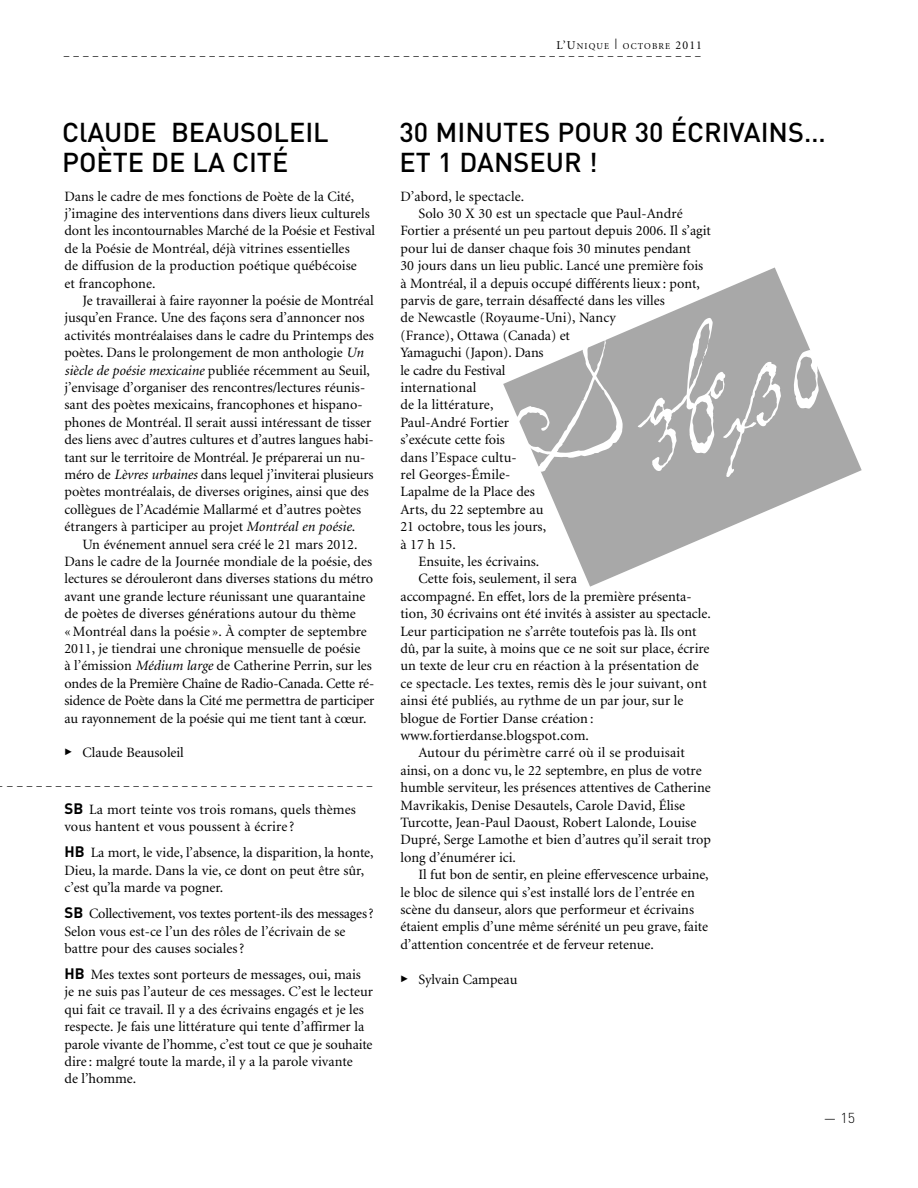
<style>
.page{position:relative;width:918px;height:1188px;background:#fff}
.page>*{position:absolute;margin:0;border:0;box-sizing:border-box;transform-origin:0 0}
.t1{font:180px "P22 Dearest Script";color:#fff}
.t2{font:500 27px/30px "DIN";color:#000}
.t3{font:14.25px/17.4px "Minion";color:#000}
.t4{font:300 14.25px "DIN";color:#000}
.t5{font:300 13.5px "DIN";color:#000}
.t6{font:9px "Minion";letter-spacing:.125em;color:#000}
.s1{font-size:12px}
.s2{font-size:15.6px}
.s3{font-style:italic}
.s4{font-family:"Fago Co Bold Exp"}
.s5{font-family:"DIN";font-weight:700;font-size:15px}
</style>
<div class="page">
<svg style="left:503px;top:268px;width:359px;height:319px;fill:#a8a8a8"></svg>
<p class="t6" style="left:556px;top:42px;width:147px"><span class="s1">L’U</span>NIQUE <span class="s2">|</span> OCTOBRE <span class="s1">2011</span></p>
<p class="t5" style="left:63px;top:50px;width:640px">––––––––––––––––––––––––––––––––––––––––––––––––––––––––––––––––––</p>
<h2 class="t2" style="left:62px;top:120px;width:268px">ClAUDE BEAUSOLEIL<br>POÈTE DE LA CITÉ</h2>
<h2 class="t2" style="left:400px;top:120px;width:428px">30 MINUTES POUR 30 ÉCRIVAINS…<br>ET 1 DANSEUR !</h2>
<p class="t3" style="left:64px;top:189px;width:312px">Dans le cadre de mes fonctions de Poète de la Cité, j’imagine des interventions dans divers lieux culturels dont les incontournables Marché de la Poésie et Festival de la Poésie de Montréal, déjà vitrines essentielles<br>de diffusion de la production poétique québécoise<br>et francophone.</p>
<p class="t3" style="left:64px;top:293px;width:311px;text-indent:18px">Je travaillerai à faire rayonner la poésie de Montréal jusqu’en France. Une des façons sera d’annoncer nos activités montréalaises dans le cadre du Printemps des poètes. Dans le prolongement de mon anthologie <span class="s3">Un siècle de poésie mexicaine</span> publiée récemment au Seuil, j’envisage d’organiser des rencontres/lectures réunis&shy;sant des poètes mexicains, francophones et hispano - phones de Montréal. Il serait aussi intéressant de tisser des liens avec d’autres cultures et d’autres langues habi - tant sur le territoire de Montréal. Je préparerai un nu - méro de <span class="s3">Lèvres urbaines</span> dans lequel j’inviterai plu sieurs poètes montréalais, de di verses origines, ainsi que des collègues de l’Académie Mallarmé et d’autres poètes étrangers à participer au projet <span class="s3">Montréal en poésie</span>.</p>
<p class="t3" style="left:64px;top:537px;width:311px;text-indent:18px">Un événement annuel sera créé le 21 mars 2012.<br>Dans le cadre de la Journée mondiale de la poésie, des lectures se dérouleront dans diverses stations du métro avant une grande lecture réunissant une qua ran taine de poètes de diverses générations autour du thème<br>« Montréal dans la poésie ». À compter de septembre 2011, je tiendrai une chro nique mensuelle de poésie<br>à l’émis sion <span class="s3">Médium large</span> de Catherine Perrin, sur les ondes de la Première Chaîne de Radio-Canada. Cette ré - sidence de Poète dans la Cité me permettra de partici per au rayonnement de la poésie qui me tient tant à cœur.</p>
<p class="t3" style="left:64px;top:745px;width:121px"><span class="s4">%</span> Claude Beausoleil</p>
<p class="t5" style="left:-3px;top:780px;width:378px">–––––––––––––––––––––––––––––––––––––––</p>
<p class="t3" style="left:64px;top:802px;width:293px"><span class="s5">SB</span> La mort teinte vos trois romans, quels thèmes vous hantent et vous poussent à écrire ?</p>
<p class="t3" style="left:64px;top:845px;width:311px"><span class="s5">HB</span> La mort, le vide, l’absence, la disparition, la honte,<br>Dieu, la marde. Dans la vie, ce dont on peut être sûr, c’est qu’la marde va pogner.</p>
<p class="t3" style="left:64px;top:906px;width:311px"><span class="s5">SB</span> Collectivement, vos textes portent-ils des messages ?<br>Selon vous est-ce l’un des rôles de l’écrivain de se battre pour des causes sociales ?</p>
<p class="t3" style="left:64px;top:967px;width:310px"><span class="s5">HB</span> Mes textes sont porteurs de messages, oui, mais je ne suis pas l’auteur de ces messages. C’est le lecteur qui fait ce travail. Il y a des écrivains engagés et je les respecte. Je fais une littérature qui tente d’affirmer la parole vivante de l’homme, c’est tout ce que je souhaite dire : malgré toute la marde, il y a la parole vivante<br>de l’homme.</p>
<p class="t3" style="left:400px;top:189px;width:125px">D’abord, le spectacle.</p>
<p class="t3" style="left:418px;top:206px;width:266px">Solo 30 X 30 est un spectacle que Paul-André</p>
<p class="t3" style="left:400px;top:223px;width:312px">Fortier a présenté un peu partout de puis 2006. Il s’agit</p>
<p class="t3" style="left:400px;top:241px;width:292px">pour lui de danser chaque fois 30 minutes pendant</p>
<p class="t3" style="left:400px;top:258px;width:304px">30 jours dans un lieu public. Lancé une première fois</p>
<p class="t3" style="left:400px;top:276px;width:301px">à Montréal, il a depuis occupé différents lieux : pont,</p>
<p class="t3" style="left:400px;top:293px;width:266px">parvis de gare, terrain désaffecté dans les villes</p>
<p class="t3" style="left:400px;top:310px;width:217px">de Newcastle (Royaume-Uni), Nancy</p>
<p class="t3" style="left:400px;top:328px;width:171px">(France), Ottawa (Canada) et</p>
<p class="t3" style="left:400px;top:345px;width:145px">Yamaguchi (Japon). Dans</p>
<p class="t3" style="left:400px;top:363px;width:106px">le cadre du Fes tival</p>
<p class="t3" style="left:400px;top:380px;width:77px">international</p>
<p class="t3" style="left:400px;top:397px;width:94px">de la littérature,</p>
<p class="t3" style="left:400px;top:415px;width:110px">Paul-André Fortier</p>
<p class="t3" style="left:400px;top:432px;width:106px">s’exécute cette fois</p>
<p class="t3" style="left:400px;top:450px;width:118px">dans l’Espace cultu-</p>
<p class="t3" style="left:400px;top:467px;width:111px">rel Georges-Émile-</p>
<p class="t3" style="left:400px;top:484px;width:136px">Lapalme de la Place des</p>
<p class="t3" style="left:400px;top:502px;width:144px">Arts, du 22 sep tembre au</p>
<p class="t3" style="left:400px;top:519px;width:147px">21 octobre, tous les jours,</p>
<p class="t3" style="left:400px;top:537px;width:57px">à 17 h 15.</p>
<p class="t3" style="left:418px;top:554px;width:122px">Ensuite, les écrivains.</p>
<p class="t3" style="left:418px;top:571px;width:160px">Cette fois, seulement, il sera</p>
<p class="t3" style="left:400px;top:589px;width:293px">accompagné. En effet, lors de la première présenta-</p>
<p class="t3" style="left:400px;top:606px;width:312px">tion, 30 écrivains ont été invités à assister au spectacle.</p>
<p class="t3" style="left:400px;top:624px;width:298px">Leur participation ne s’arrête toutefois pas là. Ils ont</p>
<p class="t3" style="left:400px;top:641px;width:311px">dû, par la suite, à moins que ce ne soit sur place, écrire</p>
<p class="t3" style="left:400px;top:658px;width:300px">un texte de leur cru en réaction à la présentation de</p>
<p class="t3" style="left:400px;top:676px;width:308px">ce spectacle. Les textes, remis dès le jour suivant, ont</p>
<p class="t3" style="left:400px;top:693px;width:284px">ainsi été publiés, au rythme de un par jour, sur le</p>
<p class="t3" style="left:400px;top:711px;width:195px">blogue de Fortier Danse création :</p>
<p class="t3" style="left:400px;top:728px;width:190px">www.fortierdanse.blogspot.com.</p>
<p class="t3" style="left:418px;top:745px;width:268px">Autour du périmètre carré où il se produisait</p>
<p class="t3" style="left:400px;top:763px;width:303px">ainsi, on a donc vu, le 22 septembre, en plus de votre</p>
<p class="t3" style="left:400px;top:780px;width:312px">humble serviteur, les présences attentives de Catherine</p>
<p class="t3" style="left:400px;top:798px;width:286px">Mavrikakis, Denise Desautels, Carole David, Élise</p>
<p class="t3" style="left:400px;top:815px;width:297px">Turcotte, Jean-Paul Daoust, Robert Lalonde, Louise</p>
<p class="t3" style="left:400px;top:832px;width:312px">Dupré, Serge Lamothe et bien d’autres qu’il serait trop</p>
<p class="t3" style="left:400px;top:850px;width:117px">long d’énumérer ici.</p>
<p class="t3" style="left:418px;top:867px;width:292px">Il fut bon de sentir, en pleine effervescence urbaine,</p>
<p class="t3" style="left:400px;top:885px;width:296px">le bloc de silence qui s’est installé lors de l’entrée en</p>
<p class="t3" style="left:400px;top:902px;width:295px">scène du danseur, alors que performeur et écrivains</p>
<p class="t3" style="left:400px;top:919px;width:309px">étaient emplis d’une même sérénité un peu grave, faite</p>
<p class="t3" style="left:400px;top:937px;width:255px">d’attention concentrée et de ferveur retenue.</p>
<p class="t3" style="left:400px;top:972px;width:119px"><span class="s4">%</span> Sylvain Campeau</p>
<h1 class="t1" style="left:486px;top:358px;width:306px;rotate:-23deg"><sup>S</sup>olo30x30</h1>
<p class="t4" style="left:824px;top:1113px;width:33px">— 15</p>
</div>
